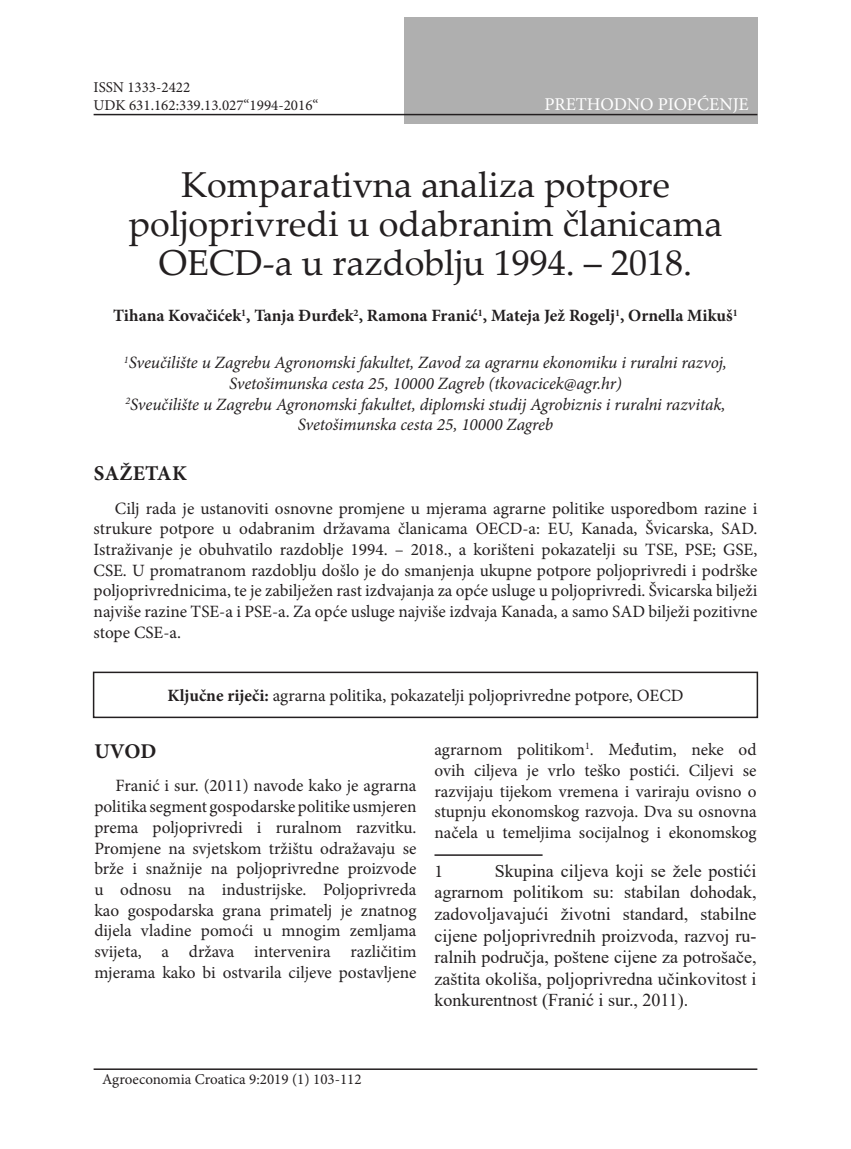
<style>
.page{position:relative;width:851px;height:1149px;background:#fff}
.page>*{position:absolute;margin:0;border:0;box-sizing:border-box;transform-origin:0 0}
.t1{font:36px/39px "Palatino Linotype";color:#231f20;text-align:center}
.t2{font:700 21px "Minion Pro";letter-spacing:.01em;color:#231f20}
.t3{font:18px/21.6px "Times New Roman";color:#231f20;text-align:justify}
.t4{font:18px "Minion Pro";letter-spacing:-.005em;color:#fff}
.t5{font:18px "Minion Pro";color:#231f20}
.paragraph{font:17.25px/20.7px "Minion Pro";color:#231f20;text-align:justify}
.abstract{font:17.25px/20.7px "Minion Pro";color:#231f20;text-align:justify}
.Adresa{font:italic 17.25px/20.7px "Minion Pro";letter-spacing:-.01em;color:#231f20;text-align:center}
.autori{font:700 17.25px "Minion Pro";color:#231f20}
.kljucne-rijeci{font:17.25px "Minion Pro";color:#231f20}
.t6{font:15px "Minion Pro";color:#231f20}
.s1{font-weight:700}
</style>
<div class="page">
<div style="left:404px;top:17px;width:353px;height:106px;background:#afafaf"></div>
<hr style="left:94px;top:114px;width:663px;height:1px;background:#231f20">
<hr style="left:94px;top:1068px;width:663px;height:1px;background:#231f20">
<div style="left:93px;top:671px;width:665px;height:47px;border:2px solid #231f20"></div>
<hr style="left:434px;top:854px;width:108px;height:1px;background:#231f20">
<p class="t6" style="left:94px;top:77px;width:98px">ISSN 1333-2422</p>
<p class="t6" style="left:94px;top:95px;width:226px">UDK 631.162:339.13.027“1994-2016“</p>
<p class="t4" style="left:544px;top:92px;width:206px">PRETHODNO PIOPĆENJE</p>
<p class="t1" style="left:128px;top:163px;width:595px">Komparativna analiza potpore poljoprivredi u odabranim članicama<br>OECD-a u razdoblju 1994. – 2018.</p>
<p class="autori" style="left:113px;top:304px;width:626px">Tihana Kovačićek<sup>1</sup>, Tanja Đurđek<sup>2</sup>, Ramona Franić<sup>1</sup>, Mateja Jež Rogelj<sup>1</sup>, Ornella Mikuš<sup>1</sup></p>
<p class="Adresa" style="left:124px;top:352px;width:604px"><sup>1</sup>Sveučilište u Zagrebu Agronomski fakultet, Zavod za agrarnu ekonomiku i ruralni razvoj,<br>Svetošimunska cesta 25, 10000 Zagreb (tkovacicek@agr.hr)</p>
<p class="Adresa" style="left:125px;top:394px;width:601px"><sup>2</sup>Sveučilište u Zagrebu Agronomski fakultet, diplomski studij Agrobiznis i ruralni razvitak,<br>Svetošimunska cesta 25, 10000 Zagreb</p>
<p class="t2" style="left:94px;top:458px;width:95px">SAŽETAK</p>
<p class="abstract" style="left:94px;top:497px;width:665px;text-indent:21px">Cilj rada je ustanoviti osnovne promjene u mjerama agrarne politike usporedbom razine i strukure potpore u odabranim državama članicama OECD-a: EU, Kanada, Švicarska, SAD.<br>Istraživanje je obuhvatilo razdoblje 1994. – 2018., a korišteni pokazatelji su TSE, PSE; GSE, CSE. U promatranom razdoblju došlo je do smanjenja ukupne potpore poljoprivredi i podrške poljoprivrednicima, te je zabilježen rast izdvajanja za opće usluge u poljoprivredi. Švicarska bilježi najviše razine TSE-a i PSE-a. Za opće usluge najviše izdvaja Kanada, a samo SAD bilježi pozitivne stope CSE-a.</p>
<p class="kljucne-rijeci" style="left:167px;top:683px;width:517px"><span class="s1">Ključne riječi:</span> agrarna politika, pokazatelji poljoprivredne potpore, OECD</p>
<p class="t2" style="left:94px;top:736px;width:63px">UVOD</p>
<p class="paragraph" style="left:94px;top:775px;width:323px;text-indent:21px">Franić i sur. (2011) navode kako je agrarna politika segment gospodarske politike usmjeren prema poljoprivredi i ruralnom razvitku.<br>Promjene na svjetskom tržištu odražavaju se brže i snažnije na poljoprivredne proizvode u odnosu na industrijske. Poljoprivreda kao gospodarska grana primatelj je znatnog dijela vladine pomoći u mnogim zemljama svijeta, a država intervenira različitim mjerama kako bi ostvarila ciljeve postavljene</p>
<p class="paragraph" style="left:434px;top:739px;width:323px">agrarnom politikom<sup>1</sup>. Međutim, neke od ovih ciljeva je vrlo teško postići. Ciljevi se razvijaju tijekom vremena i variraju ovisno o stupnju ekonomskog razvoja. Dva su osnovna načela u temeljima socijalnog i ekonomskog</p>
<p class="t5" style="left:434px;top:858px;width:10px">1</p>
<p class="t3" style="left:434px;top:859px;width:323px;text-indent:60px">Skupina ciljeva koji se žele postići agrarnom politikom su: stabilan dohodak, zadovoljavajući životni standard, stabilne cijene poljoprivrednih proizvoda, razvoj ru&shy;ralnih područja, poštene cijene za potrošače, zaštita okoliša, poljoprivredna učinkovitost i konkurentnost (Franić i sur., 2011).</p>
<p class="t6" style="left:102px;top:1068px;width:261px">Agroeconomia Croatica 9:2019 (1) 103-112</p>
</div>
